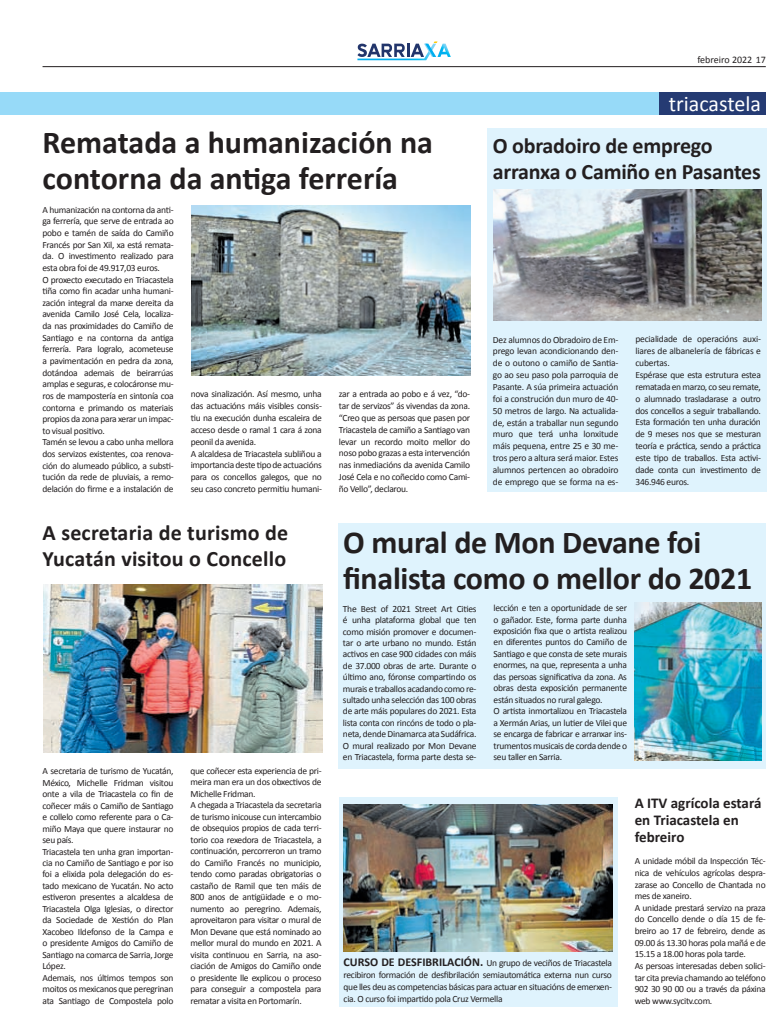
<style>
.page{position:relative;width:780px;height:1035px;background:#fff}
.page>*{position:absolute;margin:0;border:0;box-sizing:border-box;transform-origin:0 0}
.t1{font:700 32px/36px "Calibri";letter-spacing:-.01em;color:#231f20}
.t2{font:700 22px/26px "Calibri";letter-spacing:-.005em;color:#231f20}
.t3{font:22px "Calibri";color:#fff}
.t4{font:700 15px/17px "Calibri";color:#231f20}
.t5{font:10px "Calibri";color:#231f20}
.t6{font:9.5px/11.5px "Calibri";letter-spacing:-.03em;color:#231f20}
.s1{font-weight:700;font-size:12px}
</style>
<div class="page">
<hr style="left:43px;top:66px;width:722px;height:1px;background:#231f20">
<svg style="left:357px;top:41px;width:94px;height:19px"></svg>
<div style="left:338px;top:523px;width:427px;height:246px;background:#dff3fd"></div>
<div style="left:487px;top:129px;width:279px;height:363px;background:#dff3fd"></div>
<div style="left:0;top:92px;width:765px;height:22px;background:#97daf8"></div>
<div style="left:659px;top:92px;width:106px;height:22px;background:#253b73"></div>
<img style="left:191px;top:205px;width:279px;height:171px">
<img style="left:493px;top:190px;width:268px;height:131px">
<img style="left:44px;top:584px;width:278px;height:168px">
<div style="left:339px;top:797px;width:278px;height:209px;background:#dff3fd"></div>
<img style="left:343px;top:805px;width:269px;height:146px">
<img style="left:634px;top:602px;width:127px;height:158px">
<p class="t5" style="left:697px;top:54px;width:70px">febreiro 2022 17</p>
<h1 class="t1" style="left:43px;top:123px;width:392px">Rematada a humanización na contorna da antiga ferrería</h1>
<p class="t6" style="left:43px;top:203px;width:133px">A humanización na contorna da anti&shy;ga ferrería, que serve de entrada ao pobo e tamén de saída do Camiño Francés por San Xil, xa está remata&shy;da. O investimento realizado para esta obra foi de 49.917,03 euros.<br>O proxecto executado en Triacastela tiña como fin acadar unha humani&shy;zación integral da marxe dereita da avenida Camilo José Cela, localiza&shy;da nas proximidades do Camiño de Santiago e na contorna da antiga ferrería. Para logralo, acometeuse a pavimentación en pedra da zona, dotándoa ademais de beirarrúas amplas e seguras, e colocáronse mu&shy;ros de mampostería en sintonía coa contorna e primando os materiais propios da zona para xerar un impac&shy;to visual positivo.<br>Tamén se levou a cabo unha mellora dos servizos existentes, coa renova&shy;ción do alumeado público, a substi&shy;tución da rede de pluviais, a remo&shy;delación do firme e a instalación de</p>
<p class="t6" style="left:191px;top:388px;width:133px;line-height:11.8px">nova sinalización. Así mesmo, unha das actuacións máis visibles consis&shy;tiu na execución dunha escaleira de acceso desde o ramal 1 cara á zona peonil da avenida.<br>A alcaldesa de Triacastela subliñou a importancia deste tipo de actuacións para os concellos galegos, que no seu caso concreto permitiu humani-</p>
<p class="t6" style="left:339px;top:387px;width:133px;line-height:11.9px;text-align:justify">zar a entrada ao pobo e á vez, “do&shy;tar de servizos” ás vivendas da zona. “Creo que as persoas que pasen por Triacastela de camiño a Santiago van levar un recordo moito mellor do noso pobo grazas a esta intervención nas inmediacións da avenida Camilo José Cela e no coñecido como Cami&shy;ño Vello”, declarou.</p>
<h2 class="t3" style="left:668px;top:90px;width:94px">triacastela</h2>
<h2 class="t2" style="left:493px;top:131px;width:269px">O obradoiro de emprego arranxa o Camiño en Pasantes</h2>
<p class="t6" style="left:493px;top:333px;width:127px;line-height:11.9px;text-align:justify">Dez alumnos do Obradoiro de Em&shy;prego levan acondicionando den&shy;de o outono o camiño de Santia&shy;go ao seu paso pola parroquia de Pasante. A súa primeira actuación foi a construción dun muro de 40- 50 metros de largo. Na actualida&shy;de, están a traballar nun segundo muro que terá unha lonxitude máis pequena, entre 25 e 30 me&shy;tros pero a altura será maior. Estes alumnos pertencen ao obradoiro de emprego que se forma na es-</p>
<p class="t6" style="left:635px;top:333px;width:127px;line-height:11.9px">pecialidade de operacións auxi&shy;liares de albanelería de fábricas e cubertas.<br>Espérase que esta estrutura estea rematada en marzo, co seu remate, o alumnado trasladarase a outro dos concellos a seguir traballando.<br>Esta formación ten unha duración de 9 meses nos que se mesturan teoría e práctica, sendo a práctica este tipo de traballos. Esta activi&shy;dade conta cun investimento de<br>346.946 euros.</p>
<h2 class="t2" style="left:43px;top:518px;width:247px">A secretaria de turismo de<br>Yucatán visitou o Concello</h2>
<p class="t6" style="left:43px;top:765px;width:132px">A secretaria de turismo de Yucatán,<br>México, Michelle Fridman visitou onte a vila de Triacastela co fin de coñecer máis o Camiño de Santiago e collelo como referente para o Ca&shy;miño Maya que quere instaurar no seu país.<br>Triacastela ten unha gran importan&shy;cia no Camiño de Santiago e por iso foi a elixida pola delegación do es&shy;tado mexicano de Yucatán. No acto estiveron presentes a alcaldesa de<br>Triacastela Olga Iglesias, o director da Sociedade de Xestión do Plan<br>Xacobeo Ildefonso de la Campa e o presidente Amigos do Camiño de<br>Santiago na comarca de Sarria, Jorge<br>López.<br>Ademais, nos últimos tempos son moitos os mexicanos que peregrinan ata Santiago de Compostela polo</p>
<p class="t6" style="left:190px;top:764px;width:132px">que coñecer esta experiencia de pri&shy;meira man era un dos obxectivos de Michelle Fridman.<br>A chegada a Triacastela da secretaria de turismo inicouse cun intercambio de obsequios propios de cada terri&shy;torio coa rexedora de Triacastela, a continuación, percorreron un tramo do Camiño Francés no municipio, tendo como paradas obrigatorias o castaño de Ramil que ten máis de 800 anos de antigüidade e o mo&shy;numento ao peregrino. Ademais, aproveitaron para visitar o mural de Mon Devane que está nominado ao mellor mural do mundo en 2021. A visita continuou en Sarria, na aso&shy;ciación de Amigos do Camiño onde o presidente lle explicou o proceso para conseguir a compostela para rematar a visita en Portomarín.</p>
<h1 class="t1" style="left:343px;top:522px;width:410px">O mural de Mon Devane foi finalista como o mellor do 2021</h1>
<p class="t6" style="left:343px;top:602px;width:135px;text-align:justify">The Best of 2021 Street Art Cities é unha plataforma global que ten como misión promover e documen&shy;tar o arte urbano no mundo. Están activos en case 900 cidades con máis de 37.000 obras de arte. Durante o último ano, fóronse compartindo os murais e traballos acadando como re&shy;sultado unha selección das 100 obras de arte máis populares do 2021. Esta lista conta con rincóns de todo o pla&shy;neta, dende Dinamarca ata Sudáfrica.<br>O mural realizado por Mon Devane en Triacastela, forma parte desta se-</p>
<p class="t6" style="left:493px;top:602px;width:135px">lección e ten a oportunidade de ser o gañador. Este, forma parte dunha exposición fixa que o artista realizou en diferentes puntos do Camiño de Santiago e que consta de sete murais enormes, na que, representa a unha das persoas significativa da zona. As obras desta exposición permanente están situados no rural galego.<br>O artista inmortalizou en Triacastela a Xermán Arias, un lutier de Vilei que se encarga de fabricar e arranxar ins&shy;trumentos musicais de corda dende o seu taller en Sarria.</p>
<p class="t6" style="left:343px;top:956px;width:270px;line-height:12px;text-align:justify"><span class="s1">CURSO DE DESFIBRILACIÓN.</span> Un grupo de veciños de Triacastela recibiron formación de desfibrilación semiautomática externa nun curso que lles deu as competencias básicas para actuar en situacións de emerxen&shy;cia. O curso foi impartido pola Cruz Vermella</p>
<h3 class="t4" style="left:634px;top:794px;width:128px">A ITV agrícola estará en Triacastela en febreiro</h3>
<p class="t6" style="left:634px;top:855px;width:132px">A unidade móbil da Inspección Téc&shy;nica de vehículos agrícolas despra&shy;zarase ao Concello de Chantada no mes de xaneiro.<br>A unidade prestará servizo na praza do Concello dende o día 15 de fe&shy;breiro ao 17 de febreiro, dende as<br>09.00 ás 13.30 horas pola mañá e de<br>15.15 a 18.00 horas pola tarde.<br>As persoas interesadas deben solici&shy;tar cita previa chamando ao teléfono<br>902 30 90 00 ou a través da páxina web www.sycitv.com.</p>
</div>
